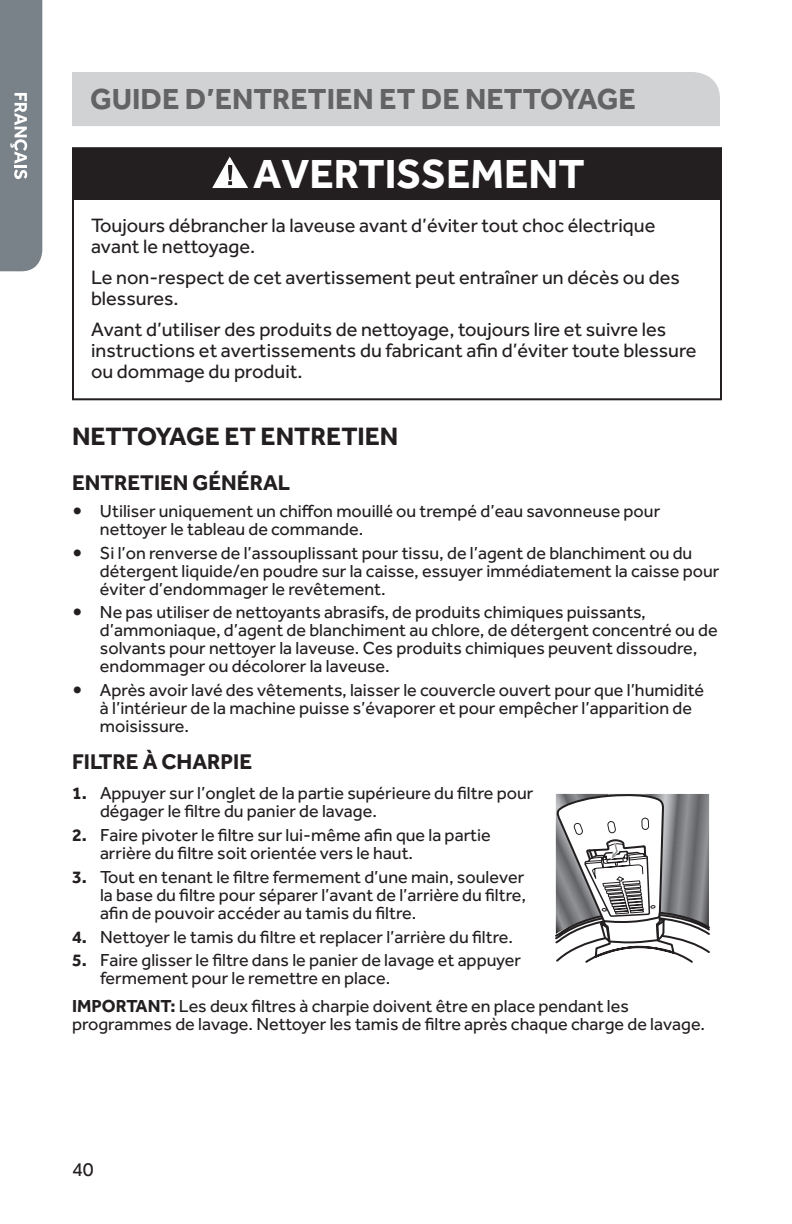
<style>
.page{position:relative;width:792px;height:1224px;background:#fff}
.page>*{position:absolute;margin:0;border:0;box-sizing:border-box;transform-origin:0 0}
.t1{font:700 42px "Effra";color:#fff}
.t2{font:700 30px "Effra";color:#636366}
.t3{font:700 26px "Effra";color:#231f20}
.t4{font:700 22px "Effra";color:#231f20}
.t5{font:20px/21px "Effra";color:#231f20}
.t6{font:18px/18px "Effra";color:#231f20}
.s1{font-weight:700;font-size:24px}
.s2{font-weight:700}
</style>
<div class="page">
<svg style="left:0;top:0;width:42px;height:271px;background:#80888f"></svg>
<div style="left:72px;top:72px;width:648px;height:54px;background:#d1d2d4"></div>
<div style="left:72px;top:147px;width:650px;height:253px;border:2px solid #231f20"></div>
<div style="left:73px;top:148px;width:648px;height:52px;background:#231f20"></div>
<svg style="left:212px;top:157px;width:36px;height:31px"></svg>
<svg style="left:555px;top:793px;width:155px;height:170px"></svg>
<h2 class="t2" style="left:90px;top:81px;width:547px">GUIDE D’ENTRETIEN ET DE NETTOYAGE</h2>
<h1 class="t1" style="left:253px;top:148px;width:333px">AVERTISSEMENT</h1>
<p class="t5" style="left:91px;top:215px;width:566px">Toujours débrancher la laveuse avant d’éviter tout choc électrique avant le nettoyage.</p>
<p class="t5" style="left:91px;top:267px;width:590px">Le non-respect de cet avertissement peut entraîner un décès ou des blessures.</p>
<p class="t5" style="left:91px;top:319px;width:607px">Avant d’utiliser des produits de nettoyage, toujours lire et suivre les instructions et avertissements du fabricant afin d’éviter toute blessure ou dommage du produit.</p>
<h3 class="t3" style="left:72px;top:420px;width:36px">NETTOYAGE</h3>
<h3 class="t3" style="left:225px;top:420px;width:52px">ET ENTRETIEN</h3>
<p class="t4" style="left:72px;top:469px;width:27px">ENTRETIEN</p>
<p class="t4" style="left:193px;top:469px;width:15px">GÉNÉRAL</p>
<p class="t6" style="left:100px;top:502px;width:562px;text-indent:-28px"><span class="s1">•</span> Utiliser uniquement un chiffon mouillé ou trempé d’eau savonneuse pour nettoyer le tableau de commande.</p>
<p class="t6" style="left:100px;top:543px;width:621px;text-indent:-28px"><span class="s1">•</span> Si l’on renverse de l’assouplissant pour tissu, de l’agent de blanchiment ou du détergent liquide/en poudre sur la caisse, essuyer immédiatement la caisse pour éviter d’endommager le revêtement.</p>
<p class="t6" style="left:100px;top:603px;width:619px;text-indent:-28px"><span class="s1">•</span> Ne pas utiliser de nettoyants abrasifs, de produits chimiques puissants, d’ammoniaque, d’agent de blanchiment au chlore, de détergent concentré ou de solvants pour nettoyer la laveuse. Ces produits chimiques peuvent dissoudre, endommager ou décolorer la laveuse.</p>
<p class="t6" style="left:100px;top:681px;width:606px;text-indent:-28px"><span class="s1">•</span> Après avoir lavé des vêtements, laisser le couvercle ouvert pour que l’humidité à l’intérieur de la machine puisse s’évaporer et pour empêcher l’apparition de moisissure.</p>
<p class="t4" style="left:72px;top:748px;width:182px">FILTRE À CHARPIE</p>
<p class="t6" style="left:100px;top:784px;width:435px;text-indent:-28px"><span class="s2">1.</span> Appuyer sur l’onglet de la partie supérieure du filtre pour dégager le filtre du panier de lavage.</p>
<p class="t6" style="left:100px;top:826px;width:392px;text-indent:-28px"><span class="s2">2.</span> Faire pivoter le filtre sur lui-même afin que la partie arrière du filtre soit orientée vers le haut.</p>
<p class="t6" style="left:100px;top:868px;width:428px;text-align:justify;text-indent:-28px"><span class="s2">3.</span> Tout en tenant le filtre fermement d’une main, soulever la base du filtre pour séparer l’avant de l’arrière du filtre, afin de pouvoir accéder au tamis du filtre.</p>
<p class="t6" style="left:72px;top:927px;width:443px"><span class="s2">4.</span> Nettoyer le tamis du filtre et replacer l’arrière du filtre.</p>
<p class="t6" style="left:100px;top:951px;width:423px;text-indent:-28px"><span class="s2">5.</span> Faire glisser le filtre dans le panier de lavage et appuyer fermement pour le remettre en place.</p>
<p class="t6" style="left:72px;top:997px;width:635px"><span class="s2">IMPORTANT:</span> Les deux filtres à charpie doivent être en place pendant les programmes de lavage. Nettoyer les tamis de filtre après chaque charge de lavage.</p>
<p class="t5" style="left:72px;top:1158px;width:23px">40</p>
</div>
